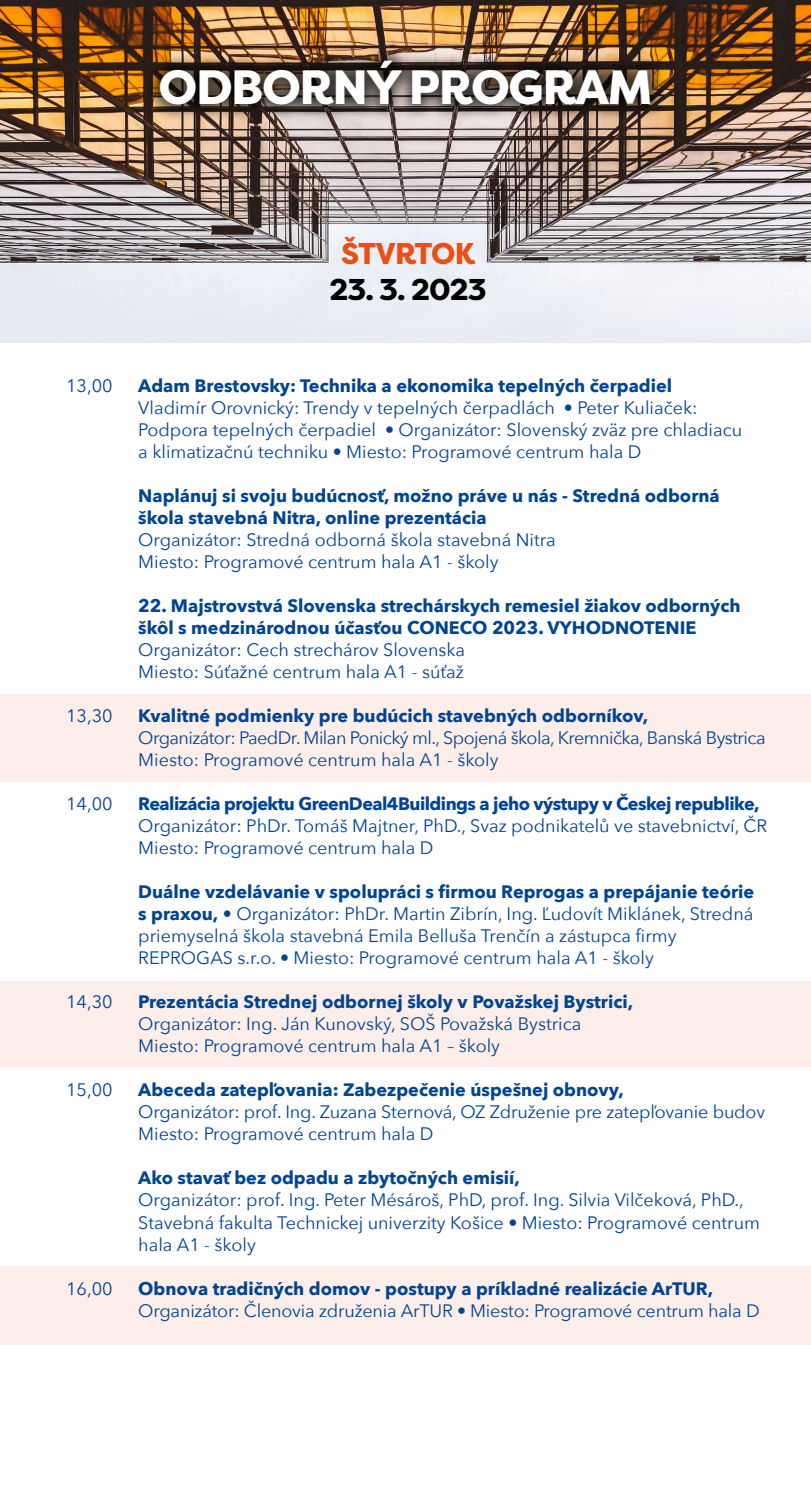
<style>
.page{position:relative;width:811px;height:1486px;background:#fff}
.page>*{position:absolute;margin:0;border:0;box-sizing:border-box;transform-origin:0 0}
.t1{font:800 48px "Filson Pro";letter-spacing:-.03em;color:#fff}
.t2{font:800 30px "Filson Pro";letter-spacing:-.03em;color:#000}
.t3{font:800 30px "Filson Pro";letter-spacing:-.035em;color:#e85113}
.t4{font:18px/22px "Avenir Next";color:#004494}
.t5{font:700 18px/22px "Avenir Next";color:#004494}
.t6{font:18px/22px "Avenir Next";letter-spacing:-.03em;color:#004494}
.t7{font:700 18px "Avenir Next";letter-spacing:-.03em;color:#004494}
.s1{font-weight:700}
</style>
<div class="page">
<div style="left:0;top:693px;width:810px;height:88px;background:#feeeea"></div>
<div style="left:0;top:981px;width:810px;height:85px;background:#feeeea"></div>
<div style="left:0;top:1266px;width:810px;height:78px;background:#feeeea"></div>
<img style="left:0;top:0;width:810px;height:342px">
<div style="left:142px;top:43px;width:525px;height:80px;background:#000;opacity:.75"></div>
<h1 class="t1" style="left:158px;top:57px;width:495px">ODBORNÝ PROGRAM</h1>
<h2 class="t3" style="left:341px;top:235px;width:136px">ŠTVRTOK</h2>
<h2 class="t2" style="left:329px;top:271px;width:159px">23. 3. 2023</h2>
<p class="t4" style="left:66px;top:374px;width:48px">13,00</p>
<p class="t5" style="left:138px;top:374px;width:535px">Adam Brestovsky: Technika a ekonomika tepelných čerpadiel</p>
<p class="t4" style="left:138px;top:396px;width:605px">Vladimír Orovnický: Trendy v tepelných čerpadlách • Peter Kuliaček:<br>Podpora tepelných čerpadiel • Organizátor: Slovenský zväz pre chladiacu a klimatizačnú techniku • Miesto: Programové centrum hala D</p>
<p class="t5" style="left:138px;top:484px;width:582px">Naplánuj si svoju budúcnosť, možno práve u nás - Stredná odborná škola stavebná Nitra, online prezentácia</p>
<p class="t4" style="left:138px;top:528px;width:418px">Organizátor: Stredná odborná škola stavebná Nitra<br>Miesto: Programové centrum hala A1 - školy</p>
<p class="t5" style="left:138px;top:594px;width:603px">22. Majstrovstvá Slovenska strechárskych remesiel žiakov odborných škôl s medzinárodnou účasťou CONECO 2023. VYHODNOTENIE</p>
<p class="t4" style="left:138px;top:638px;width:328px">Organizátor: Cech strechárov Slovenska<br>Miesto: Súťažné centrum hala A1 - súťaž</p>
<p class="t4" style="left:66px;top:704px;width:48px">13,30</p>
<p class="t5" style="left:138px;top:704px;width:511px">Kvalitné podmienky pre budúcich stavebných odborníkov,</p>
<p class="t6" style="left:138px;top:726px;width:628px">Organizátor: PaedDr. Milan Ponický ml., Spojená škola, Kremnička, Banská Bystrica<br>Miesto: Programové centrum hala A1 - školy</p>
<p class="t4" style="left:66px;top:792px;width:48px">14,00</p>
<p class="t7" style="left:138px;top:788px;width:622px">Realizácia projektu GreenDeal4Buildings a jeho výstupy v Českej republike,</p>
<p class="t4" style="left:138px;top:814px;width:630px">Organizátor: PhDr. Tomáš Majtner, PhD., Svaz podnikatelů ve stavebnictví, ČR<br>Miesto: Programové centrum hala D</p>
<p class="t4" style="left:138px;top:880px;width:617px"><span class="s1">Duálne vzdelávanie v spolupráci s firmou Reprogas a prepájanie teórie s praxou,</span> • Organizátor: PhDr. Martin Zibrín, Ing. Ľudovít Miklánek, Stredná priemyselná škola stavebná Emila Belluša Trenčín a zástupca firmy REPROGAS s.r.o. • Miesto: Programové centrum hala A1 - školy</p>
<p class="t4" style="left:66px;top:990px;width:48px">14,30</p>
<p class="t5" style="left:138px;top:990px;width:496px">Prezentácia Strednej odbornej školy v Považskej Bystrici,</p>
<p class="t4" style="left:138px;top:1012px;width:444px">Organizátor: Ing. Ján Kunovský, SOŠ Považská Bystrica<br>Miesto: Programové centrum hala A1 – školy</p>
<p class="t4" style="left:66px;top:1078px;width:48px">15,00</p>
<p class="t5" style="left:138px;top:1078px;width:487px">Abeceda zatepľovania: Zabezpečenie úspešnej obnovy,</p>
<p class="t4" style="left:138px;top:1100px;width:628px">Organizátor: prof. Ing. Zuzana Sternová, OZ Združenie pre zatepľovanie budov<br>Miesto: Programové centrum hala D</p>
<p class="t5" style="left:138px;top:1166px;width:383px">Ako stavať bez odpadu a zbytočných emisií,</p>
<p class="t4" style="left:138px;top:1188px;width:623px">Organizátor: prof. Ing. Peter Mésároš, PhD, prof. Ing. Silvia Vilčeková, PhD.,<br>Stavebná fakulta Technickej univerzity Košice • Miesto: Programové centrum hala A1 - školy</p>
<p class="t4" style="left:66px;top:1276px;width:48px">16,00</p>
<p class="t5" style="left:138px;top:1276px;width:576px">Obnova tradičných domov - postupy a príkladné realizácie ArTUR,</p>
<p class="t4" style="left:138px;top:1298px;width:622px">Organizátor: Členovia združenia ArTUR • Miesto: Programové centrum hala D</p>
</div>
